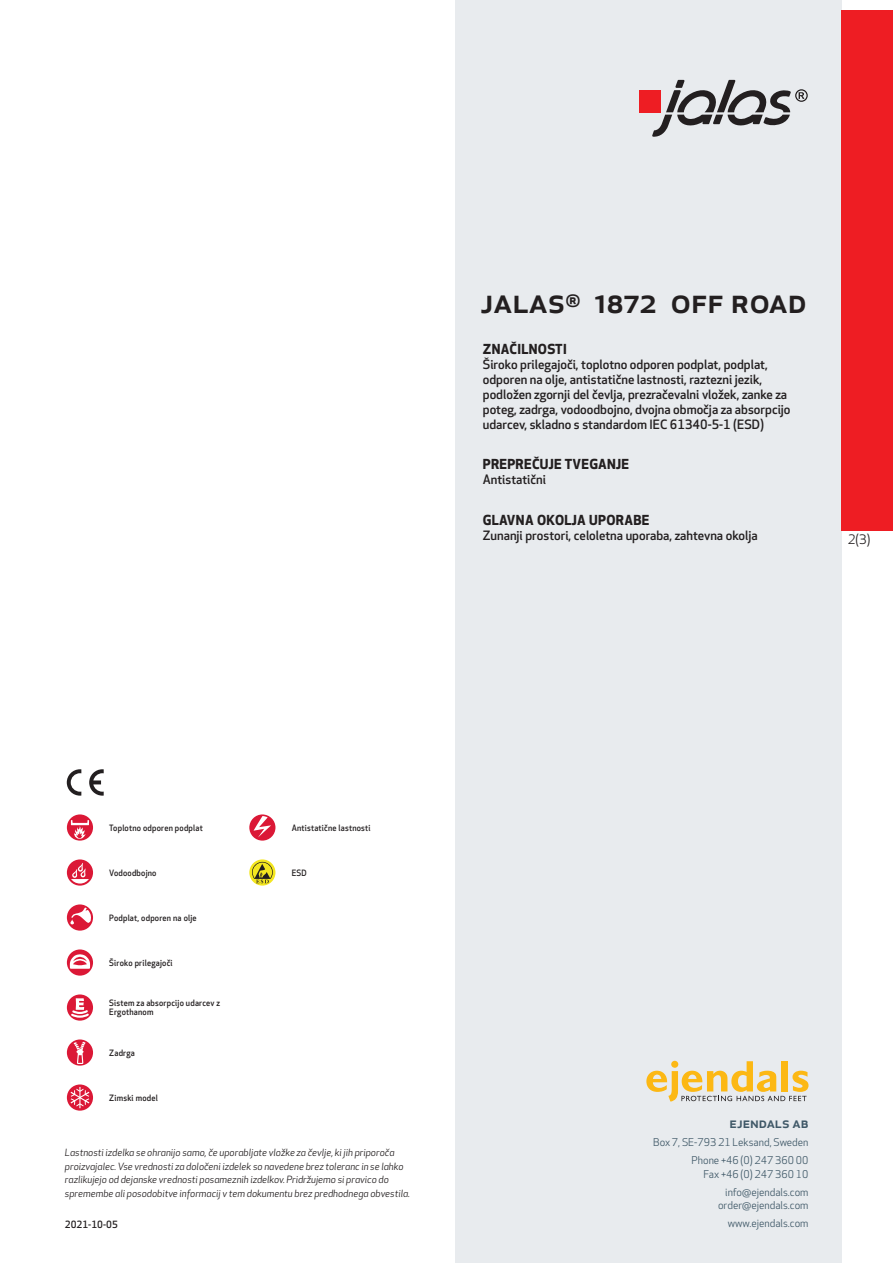
<style>
.page{position:relative;width:893px;height:1263px;background:#fff}
.page>*{position:absolute;margin:0;border:0;box-sizing:border-box;transform-origin:0 0}
.prodname{font:500 34.5px "Apex New";color:#231f20}
.t1{font:500 15px "Apex New";color:#405968}
.Funktion_body{font:700 13.5px "Apex New";letter-spacing:.025em;color:#231f20}
.t2{font:12.75px "Apex New";color:#231f20}
.Funktion_body-2{font:500 12.6px/15px "Apex New";color:#231f20}
.t3{font:10.5px/18px "Apex New";color:#405968;text-align:right}
.t4{font:italic 9.75px/13.5px "Apex New";color:#231f20}
.t5{font:500 9.75px "Apex New";color:#231f20}
.Funktion_body-3{font:500 8.55px/9px "Apex New";letter-spacing:.025em;color:#231f20;scale:.95 1}
</style>
<div class="page">
<div style="left:455px;top:0;width:387px;height:1263px;background:#e8ebee"></div>
<svg style="left:646px;top:1061px;width:162px;height:40px"></svg>
<div style="left:842px;top:11px;width:51px;height:520px;background:#ee1d23"></div>
<div style="left:639px;top:90px;width:22px;height:22px;background:#ee1d23"></div>
<svg style="left:652px;top:80px;width:156px;height:57px"></svg>
<svg style="left:67px;top:814px;width:26px;height:27px"></svg>
<svg style="left:71px;top:820px;width:18px;height:19px"></svg>
<svg style="left:67px;top:859px;width:26px;height:27px"></svg>
<svg style="left:71px;top:863px;width:18px;height:20px"></svg>
<svg style="left:67px;top:904px;width:26px;height:27px"></svg>
<svg style="left:70px;top:907px;width:21px;height:17px"></svg>
<svg style="left:67px;top:949px;width:26px;height:27px"></svg>
<svg style="left:70px;top:954px;width:20px;height:15px"></svg>
<svg style="left:67px;top:994px;width:26px;height:27px"></svg>
<svg style="left:69px;top:998px;width:22px;height:21px"></svg>
<div style="left:67px;top:1039px;width:26px;height:27px;background:#db1836;border-radius:50%"></div>
<svg style="left:74px;top:1042px;width:12px;height:22px"></svg>
<svg style="left:67px;top:1084px;width:26px;height:27px"></svg>
<svg style="left:71px;top:1087px;width:18px;height:21px"></svg>
<svg style="left:249px;top:814px;width:26px;height:27px"></svg>
<svg style="left:254px;top:816px;width:17px;height:21px"></svg>
<svg style="left:249px;top:859px;width:26px;height:26px"></svg>
<svg style="left:252px;top:862px;width:21px;height:21px"></svg>
<svg style="left:89px;top:769px;width:15px;height:27px"></svg>
<svg style="left:67px;top:769px;width:14px;height:27px"></svg>
<p class="prodname" style="left:480px;top:277px;width:328px">JALAS<sup>®</sup> 1872 OFF ROAD</p>
<p class="Funktion_body" style="left:483px;top:339px;width:85px">ZNAČILNOSTI</p>
<p class="Funktion_body-2" style="left:483px;top:356px;width:309px">Široko prilegajoči, toplotno odporen podplat, podplat, odporen na olje, antistatične lastnosti, raztezni jezik, podložen zgornji del čevlja, prezračevalni vložek, zanke za poteg, zadrga, vodoodbojno, dvojna območja za absorpcijo udarcev, skladno s standardom IEC 61340-5-1 (ESD)</p>
<p class="Funktion_body" style="left:483px;top:455px;width:148px">PREPREČUJE TVEGANJE</p>
<p class="Funktion_body-2" style="left:483px;top:472px;width:65px">Antistatični</p>
<p class="Funktion_body" style="left:483px;top:510px;width:168px">GLAVNA OKOLJA UPORABE</p>
<p class="Funktion_body-2" style="left:483px;top:528px;width:276px">Zunanji prostori, celoletna uporaba, zahtevna okolja</p>
<p class="t2" style="left:848px;top:531px;width:24px">2(3)</p>
<p class="Funktion_body-3" style="left:109px;top:823px;width:100px">Toplotno odporen podplat</p>
<p class="Funktion_body-3" style="left:109px;top:868px;width:51px">Vodoodbojno</p>
<p class="Funktion_body-3" style="left:109px;top:913px;width:93px">Podplat, odporen na olje</p>
<p class="Funktion_body-3" style="left:109px;top:958px;width:68px">Široko prilegajoči</p>
<p class="Funktion_body-3" style="left:109px;top:999px;width:118px">Sistem za absorpcijo udarcev z<br>Ergothanom</p>
<p class="Funktion_body-3" style="left:109px;top:1048px;width:28px">Zadrga</p>
<p class="Funktion_body-3" style="left:109px;top:1093px;width:53px">Zimski model</p>
<p class="Funktion_body-3" style="left:292px;top:823px;width:85px">Antistatične lastnosti</p>
<p class="Funktion_body-3" style="left:292px;top:868px;width:17px">ESD</p>
<p class="t4" style="left:65px;top:1146px;width:347px">Lastnosti izdelka se ohranijo samo, če uporabljate vložke za čevlje, ki jih priporoča proizvajalec. Vse vrednosti za določeni izdelek so navedene brez toleranc in se lahko razlikujejo od dejanske vrednosti posameznih izdelkov. Pridržujemo si pravico do spremembe ali posodobitve informacij v tem dokumentu brez predhodnega obvestila.</p>
<p class="t5" style="left:65px;top:1218px;width:54px">2021-10-05</p>
<p class="t1" style="left:729px;top:1113px;width:80px">ejendals ab</p>
<p class="t3" style="left:653px;top:1133px;width:157px">Box 7, SE-793 21 Leksand, Sweden<br>Phone +46 (0) 247 360 00</p>
<p class="t3" style="left:703px;top:1165px;width:107px">Fax +46 (0) 247 360 10 info@ejendals.com</p>
<p class="t3" style="left:718px;top:1196px;width:92px">order@ejendals.com</p>
<p class="t3" style="left:728px;top:1215px;width:82px">www.ejendals.com</p>
</div>
